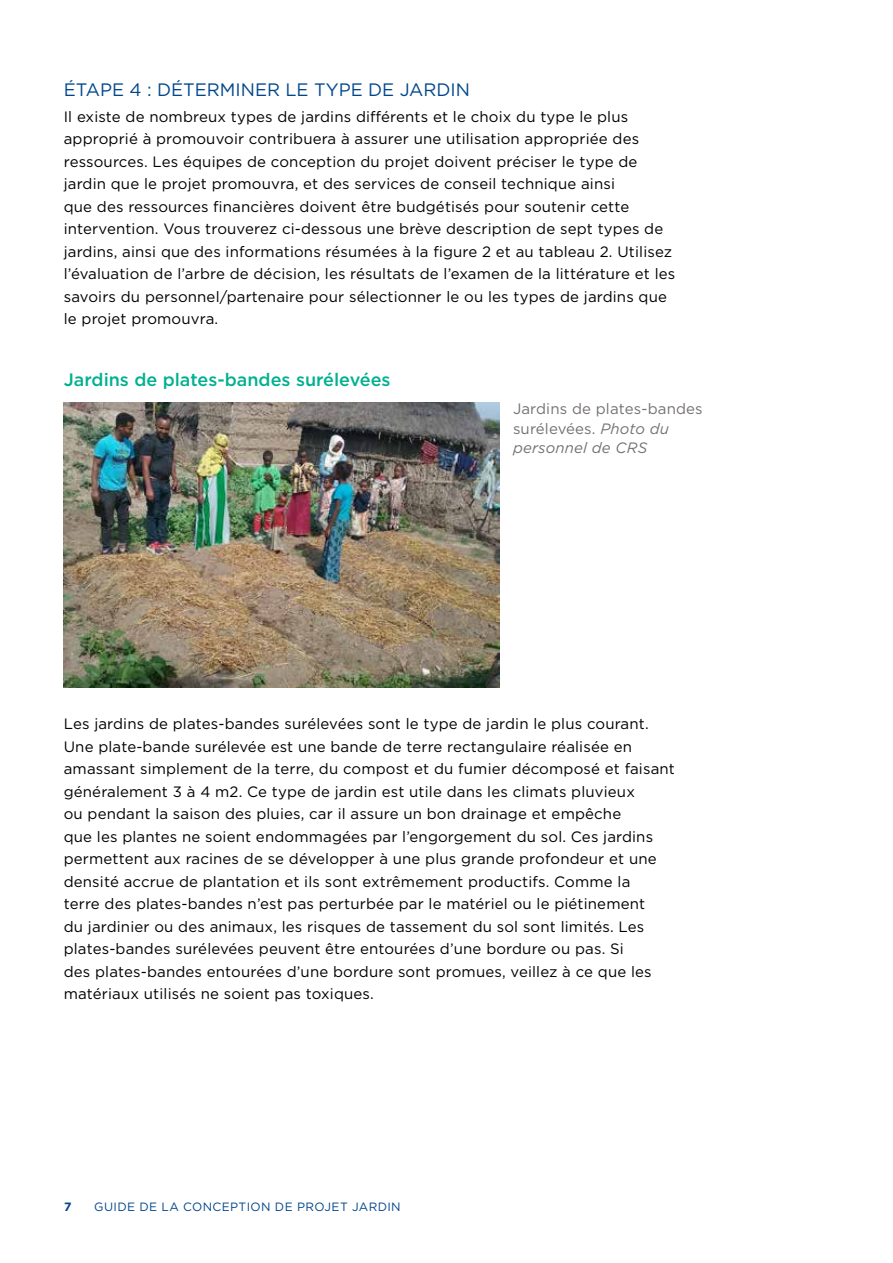
<style>
.page{position:relative;width:893px;height:1263px;background:#fff}
.page>*{position:absolute;margin:0;border:0;box-sizing:border-box;transform-origin:0 0}
.t1{font:500 18px "Gotham";color:#00b18f}
.t2{font:18px "Gotham";color:#00468b}
.t3{font:15px/22.5px "Gotham";letter-spacing:.01em;color:#000}
.t4{font:15px/19.5px "Gotham";letter-spacing:.01em;color:#767171}
.t5{font:12px "Gotham";letter-spacing:.03em;color:#00468b}
.t6{font:700 12px "Gotham";color:#00468b}
.s1{font-style:italic}
</style>
<div class="page">
<img style="left:64px;top:402px;width:436px;height:285px">
<p class="t2" style="left:64px;top:78px;width:408px">ÉTAPE 4 : DÉTERMINER LE TYPE DE JARDIN</p>
<p class="t3" style="left:64px;top:105px;width:613px">Il existe de nombreux types de jardins différents et le choix du type le plus approprié à promouvoir contribuera à assurer une utilisation appropriée des ressources. Les équipes de conception du projet doivent préciser le type de jardin que le projet promouvra, et des services de conseil technique ainsi<br>que des ressources financières doivent être budgétisés pour soutenir cette intervention. Vous trouverez ci-dessous une brève description de sept types de jardins, ainsi que des informations résumées à la figure 2 et au tableau 2. Utilisez l’évaluation de l’arbre de décision, les résultats de l’examen de la littérature et les savoirs du personnel/partenaire pour sélectionner le ou les types de jardins que le projet promouvra.</p>
<p class="t1" style="left:64px;top:367px;width:328px">Jardins de plates-bandes surélevées</p>
<p class="t4" style="left:513px;top:399px;width:191px">Jardins de plates-bandes surélevées. <span class="s1">Photo du personnel de CRS</span></p>
<p class="t3" style="left:64px;top:712px;width:613px">Les jardins de plates-bandes surélevées sont le type de jardin le plus courant.<br>Une plate-bande surélevée est une bande de terre rectangulaire réalisée en amassant simplement de la terre, du compost et du fumier décomposé et faisant généralement 3 à 4 m2. Ce type de jardin est utile dans les climats pluvieux<br>ou pendant la saison des pluies, car il assure un bon drainage et empêche<br>que les plantes ne soient endommagées par l’engorgement du sol. Ces jardins permettent aux racines de se développer à une plus grande profondeur et une densité accrue de plantation et ils sont extrêmement productifs. Comme la<br>terre des plates-bandes n’est pas perturbée par le matériel ou le piétinement<br>du jardinier ou des animaux, les risques de tassement du sol sont limités. Les plates-bandes surélevées peuvent être entourées d’une bordure ou pas. Si<br>des plates-bandes entourées d’une bordure sont promues, veillez à ce que les matériaux utilisés ne soient pas toxiques.</p>
<p class="t6" style="left:64px;top:1199px;width:9px">7</p>
<p class="t5" style="left:94px;top:1199px;width:308px">GUIDE DE LA CONCEPTION DE PROJET JARDIN</p>
</div>
